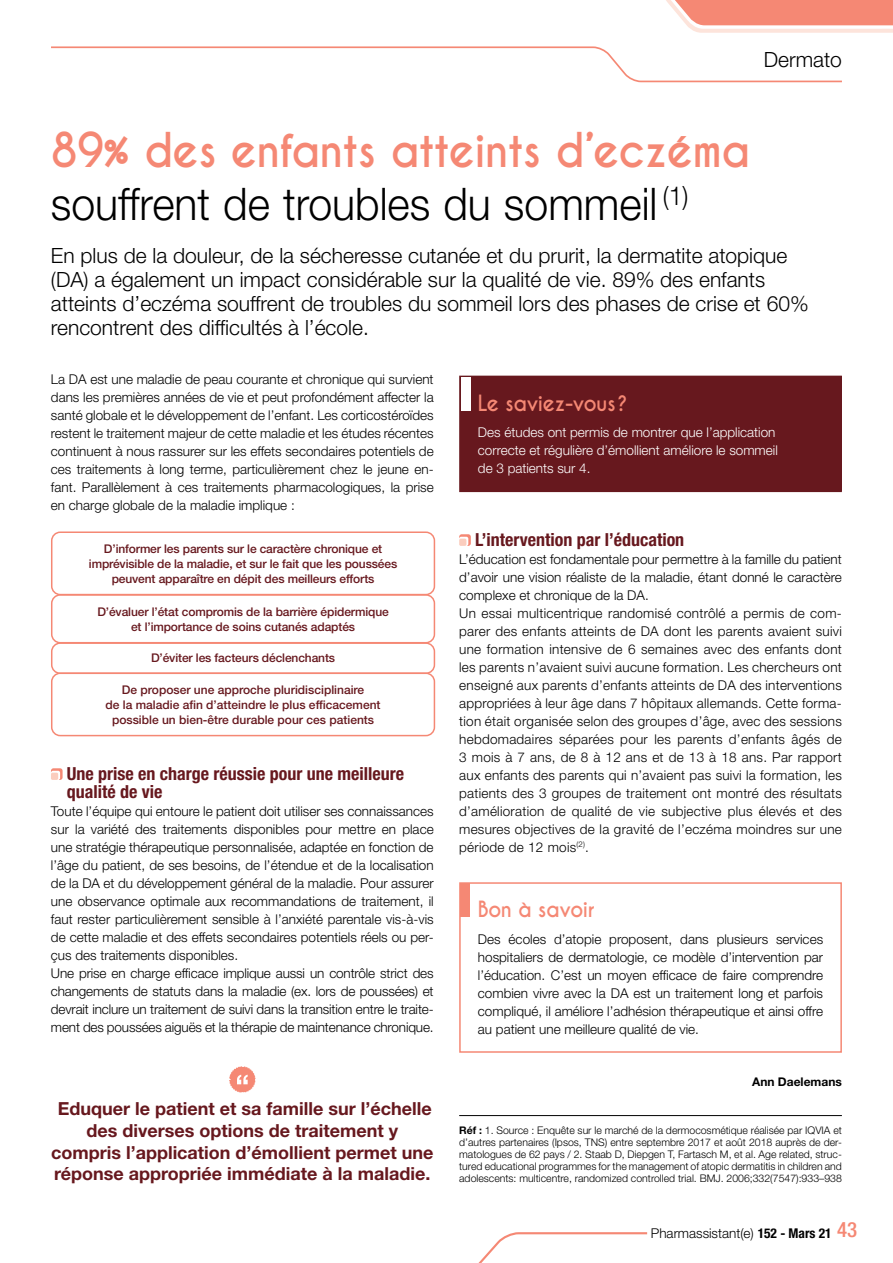
<style>
.page{position:relative;width:893px;height:1263px;background:#fff}
.page>*{position:absolute;margin:0;border:0;box-sizing:border-box;transform-origin:0 0}
.t1{font:300 45px "Helvetica Neue LT Std";color:#000;scale:.95 1}
.t2{font:700 45px "Caviar Dreams";letter-spacing:-.02em;color:#f58874;scale:.95 1}
.t3{font:300 21px/24px "Helvetica Neue LT Std";color:#000}
.t4{font:700 21px "Caviar Dreams";letter-spacing:-.02em;color:#f58874;scale:.95 1}
.t5{font:500 condensed 21px "Helvetica Neue LT Std";color:#f58874}
.t6{font:700 18px/21.8px "Helvetica Neue LT Std";color:#67181e;text-align:center}
.t7{font:700 condensed 18px/18px "Helvetica Neue LT Std";color:#67181e}
.t8{font:300 13.5px/18px "Helvetica Neue LT Std";color:#000;text-align:justify}
.t9{font:300 13.5px/18px "Helvetica Neue LT Std";letter-spacing:.02em;color:#000}
.t10{font:300 13.5px/18px "Helvetica Neue LT Std";color:#fff}
.t11{font:500 12px/15px "Helvetica Neue LT Std";letter-spacing:-.01em;color:#67181e;text-align:center}
.t12{font:700 12px "Helvetica Neue LT Std";color:#000}
.t13{font:300 10.5px/12px "Helvetica Neue LT Std";color:#000;text-align:justify}
.s1{font-weight:700}
.s2{font-weight:700;font-stretch:condensed}
</style>
<div class="page">
<svg style="left:51px;top:46px;width:791px;height:37px"></svg>
<svg style="left:666px;top:0;width:227px;height:33px"></svg>
<svg style="left:478px;top:1232px;width:170px;height:31px"></svg>
<div style="left:51px;top:531px;width:384px;height:64px;border:2px solid #f58874;border-radius:9px"></div>
<div style="left:51px;top:642px;width:384px;height:32px;border:2px solid #f58874;border-radius:9px"></div>
<div style="left:51px;top:594px;width:384px;height:49px;border:2px solid #f58874;border-radius:9px"></div>
<div style="left:51px;top:672px;width:384px;height:64px;border:2px solid #f58874;border-radius:9px"></div>
<svg style="left:51px;top:768px;width:12px;height:12px"></svg>
<div style="left:51px;top:773px;width:7px;height:7px;background:#fbcdbe;border-radius:2px"></div>
<svg style="left:229px;top:1066px;width:27px;height:27px"></svg>
<div style="left:460px;top:376px;width:381px;height:115px;background:#67181e"></div>
<div style="left:459px;top:376px;width:383px;height:116px;border:2px solid #67181e"></div>
<div style="left:461px;top:378px;width:9px;height:33px;background:#fff"></div>
<svg style="left:459px;top:534px;width:12px;height:12px"></svg>
<div style="left:459px;top:539px;width:7px;height:7px;background:#fbcdbe;border-radius:2px"></div>
<div style="left:459px;top:882px;width:383px;height:171px;border:2px solid #f58874"></div>
<div style="left:460px;top:883px;width:9px;height:33px;background:#f58874"></div>
<hr style="left:459px;top:1115px;width:383px;height:1px;background:#000">
<h2 class="t3" style="left:764px;top:47px;width:80px">Dermato</h2>
<h1 class="t2" style="left:51px;top:123px;width:738px">89% des enfants atteints d’eczéma</h1>
<h1 class="t1" style="left:51px;top:176px;width:673px">souffrent de troubles du sommeil <sup>(1)</sup></h1>
<p class="t3" style="left:51px;top:244px;width:759px">En plus de la douleur, de la sécheresse cutanée et du prurit, la dermatite atopique (DA) a également un impact considérable sur la qualité de vie. 89% des enfants atteints d’eczéma souffrent de troubles du sommeil lors des phases de crise et 60% rencontrent des difficultés à l’école.</p>
<p class="t8" style="left:51px;top:370px;width:384px">La DA est une maladie de peau courante et chronique qui survient dans les premières années de vie et peut profondément affecter la santé globale et le développement de l’enfant. Les corticostéroïdes restent le traitement majeur de cette maladie et les études récentes continuent à nous rassurer sur les effets secondaires potentiels de ces traitements à long terme, particulièrement chez le jeune en&shy;fant. Parallèlement à ces traitements pharmacologiques, la prise en charge globale de la maladie implique :</p>
<p class="t11" style="left:89px;top:541px;width:310px">D’informer les parents sur le caractère chronique et imprévisible de la maladie, et sur le fait que les poussées peuvent apparaître en dépit des meilleurs efforts</p>
<p class="t11" style="left:97px;top:604px;width:293px">D’évaluer l’état compromis de la barrière épidermique et l’importance de soins cutanés adaptés</p>
<p class="t11" style="left:151px;top:651px;width:186px">D’éviter les facteurs déclenchants</p>
<p class="t11" style="left:106px;top:682px;width:277px">De proposer une approche pluridisciplinaire<br>de la maladie afin d’atteindre le plus efficacement possible un bien-être durable pour ces patients</p>
<h3 class="t7" style="left:67px;top:764px;width:339px">Une prise en charge réussie pour une meilleure qualité de vie</h3>
<p class="t8" style="left:51px;top:802px;width:384px;text-align:left">Toute l’équipe qui entoure le patient doit utiliser ses connaissances sur la variété des traitements disponibles pour mettre en place une stratégie thérapeutique personnalisée, adaptée en fonction de l’âge du patient, de ses besoins, de l’étendue et de la localisation de la DA et du développement général de la maladie. Pour assurer une observance optimale aux recommandations de traitement, il faut rester particulièrement sensible à l’anxiété parentale vis-à-vis de cette maladie et des effets secondaires potentiels réels ou per&shy;çus des traitements disponibles.<br>Une prise en charge efficace implique aussi un contrôle strict des changements de statuts dans la maladie (ex. lors de poussées) et devrait inclure un traitement de suivi dans la transition entre le traite&shy;ment des poussées aiguës et la thérapie de maintenance chronique.</p>
<h3 class="t6" style="left:51px;top:1097px;width:384px">Eduquer le patient et sa famille sur l’échelle des diverses options de traitement y compris l’application d’émollient permet une réponse appropriée immédiate à la maladie.</h3>
<h2 class="t4" style="left:478px;top:390px;width:159px">Le saviez-vous?</h2>
<p class="t10" style="left:478px;top:423px;width:301px">Des études ont permis de montrer que l’application correcte et régulière d’émollient améliore le sommeil de 3 patients sur 4.</p>
<h3 class="t7" style="left:475px;top:530px;width:211px">L’intervention par l’éducation</h3>
<p class="t9" style="left:459px;top:550px;width:384px">L’éducation est fondamentale pour permettre à la famille du patient d’avoir une vision réaliste de la maladie, étant donné le caractère complexe et chronique de la DA.<br>Un essai multicentrique randomisé contrôlé a permis de com&shy;parer des enfants atteints de DA dont les parents avaient suivi une formation intensive de 6 semaines avec des enfants dont les parents n’avaient suivi aucune formation. Les chercheurs ont enseigné aux parents d’enfants atteints de DA des interventions appropriées à leur âge dans 7 hôpitaux allemands. Cette forma&shy;tion était organisée selon des groupes d’âge, avec des sessions hebdomadaires séparées pour les parents d’enfants âgés de 3 mois à 7 ans, de 8 à 12 ans et de 13 à 18 ans. Par rapport aux enfants des parents qui n’avaient pas suivi la formation, les patients des 3 groupes de traitement ont montré des résultats d’amélioration de qualité de vie subjective plus élevés et des mesures objectives de la gravité de l’eczéma moindres sur une période de 12 mois<sup>(2)</sup>.</p>
<h2 class="t4" style="left:478px;top:897px;width:124px">Bon à savoir</h2>
<p class="t8" style="left:478px;top:930px;width:347px">Des écoles d’atopie proposent, dans plusieurs services hospitaliers de dermatologie, ce modèle d’intervention par l’éducation. C’est un moyen efficace de faire comprendre combien vivre avec la DA est un traitement long et parfois compliqué, il améliore l’adhésion thérapeutique et ainsi offre au patient une meilleure qualité de vie.</p>
<p class="t12" style="left:752px;top:1074px;width:91px">Ann Daelemans</p>
<p class="t13" style="left:459px;top:1124px;width:384px"><span class="s1">Réf :</span> 1. Source : Enquête sur le marché de la dermocosmétique réalisée par IQVIA et d’autres partenaires (Ipsos, TNS) entre septembre 2017 et août 2018 auprès de der&shy;matologues de 62 pays / 2. Staab D, Diepgen T, Fartasch M, et al. Age related, struc&shy;tured educational programmes for the management of atopic dermatitis in children and adolescents: multicentre, randomized controlled trial. BMJ. 2006;332(7547):933–938</p>
<h2 class="t5" style="left:837px;top:1217px;width:22px">43</h2>
<p class="t8" style="left:651px;top:1223px;width:182px">Pharmassistant(e) <span class="s2">152 - Mars 21</span></p>
</div>
